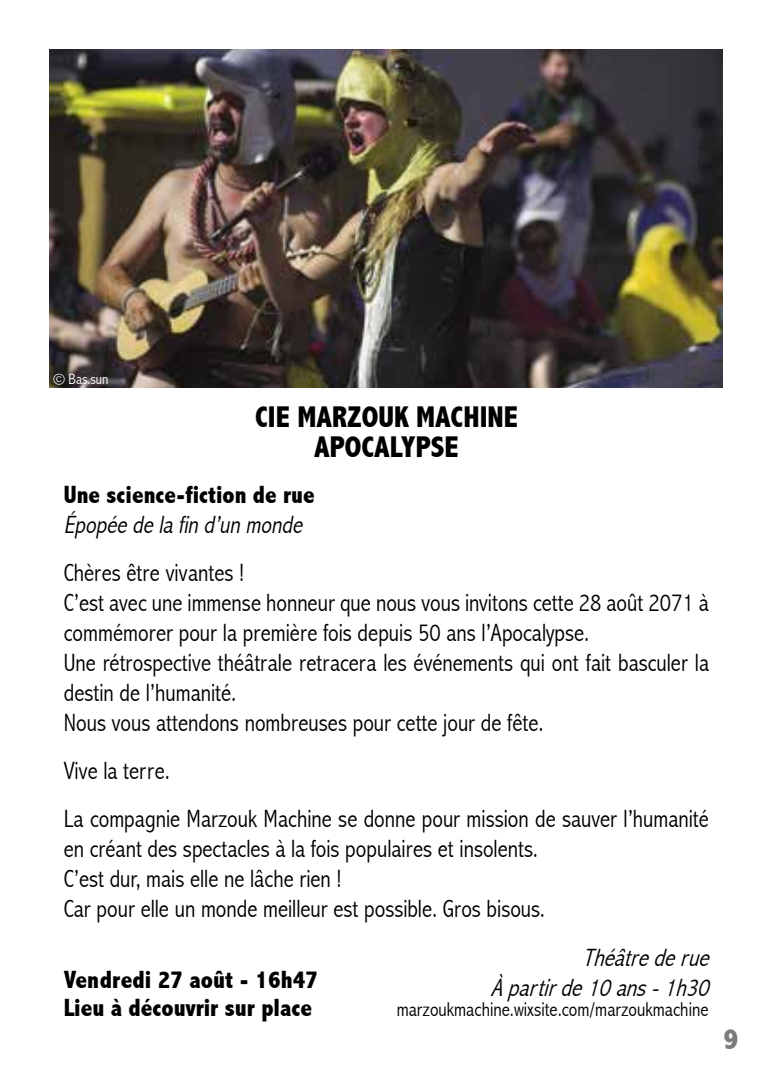
<style>
.page{position:relative;width:773px;height:1078px;background:#fff}
.page>*{position:absolute;margin:0;border:0;box-sizing:border-box;transform-origin:0 0}
.t1{font:800 condensed 30px/30px "Abadi";color:#000;text-align:center}
.t2{font:800 condensed 30px "Abadi";color:#7c7c7c}
.t3{font:300 condensed 25px/30px "Abadi";color:#000}
.t4{font:800 condensed 25px/27.5px "Abadi";color:#000}
.t5{font:italic 300 condensed 25px/30px "Abadi";color:#000;text-align:right}
.t6{font:300 condensed 20px "Abadi";color:#000}
.t7{font:300 condensed 15px "Abadi";color:#fff}
</style>
<div class="page">
<img style="left:50px;top:50px;width:672px;height:337px">
<p class="t7" style="left:53px;top:370px;width:57px">© Bas.sun</p>
<p class="t1" style="left:255px;top:402px;width:264px">CIE MARZOUK MACHINE<br>APOCALYPSE</p>
<p class="t4" style="left:64px;top:480px;width:252px">Une science-fiction de rue</p>
<p class="t5" style="left:64px;top:509px;width:245px">Épopée de la fin d’un monde</p>
<p class="t3" style="left:64px;top:557px;width:646px">Chères être vivantes !<br>C’est avec une immense honneur que nous vous invitons cette 28 août 2071 à commémorer pour la première fois depuis 50 ans l’Apocalypse.<br>Une rétrospective théâtrale retracera les événements qui ont fait basculer la destin de l’humanité.<br>Nous vous attendons nombreuses pour cette jour de fête.</p>
<p class="t3" style="left:64px;top:746px;width:646px;line-height:48px">Vive la terre.<br>La compagnie Marzouk Machine se donne pour mission de sauver l’humanité</p>
<p class="t3" style="left:64px;top:833px;width:482px">en créant des spectacles à la fois populaires et insolents.<br>C’est dur, mais elle ne lâche rien !<br>Car pour elle un monde meilleur est possible. Gros bisous.</p>
<p class="t4" style="left:64px;top:965px;width:256px">Vendredi 27 août - 16h47<br>Lieu à découvrir sur place</p>
<p class="t5" style="left:490px;top:942px;width:227px">Théâtrederue<br>À partirde10ans-1h30</p>
<p class="t6" style="left:396px;top:997px;width:313px">marzoukmachine.wixsite.com/marzoukmachine</p>
<p class="t2" style="left:723px;top:1021px;width:17px">9</p>
</div>
